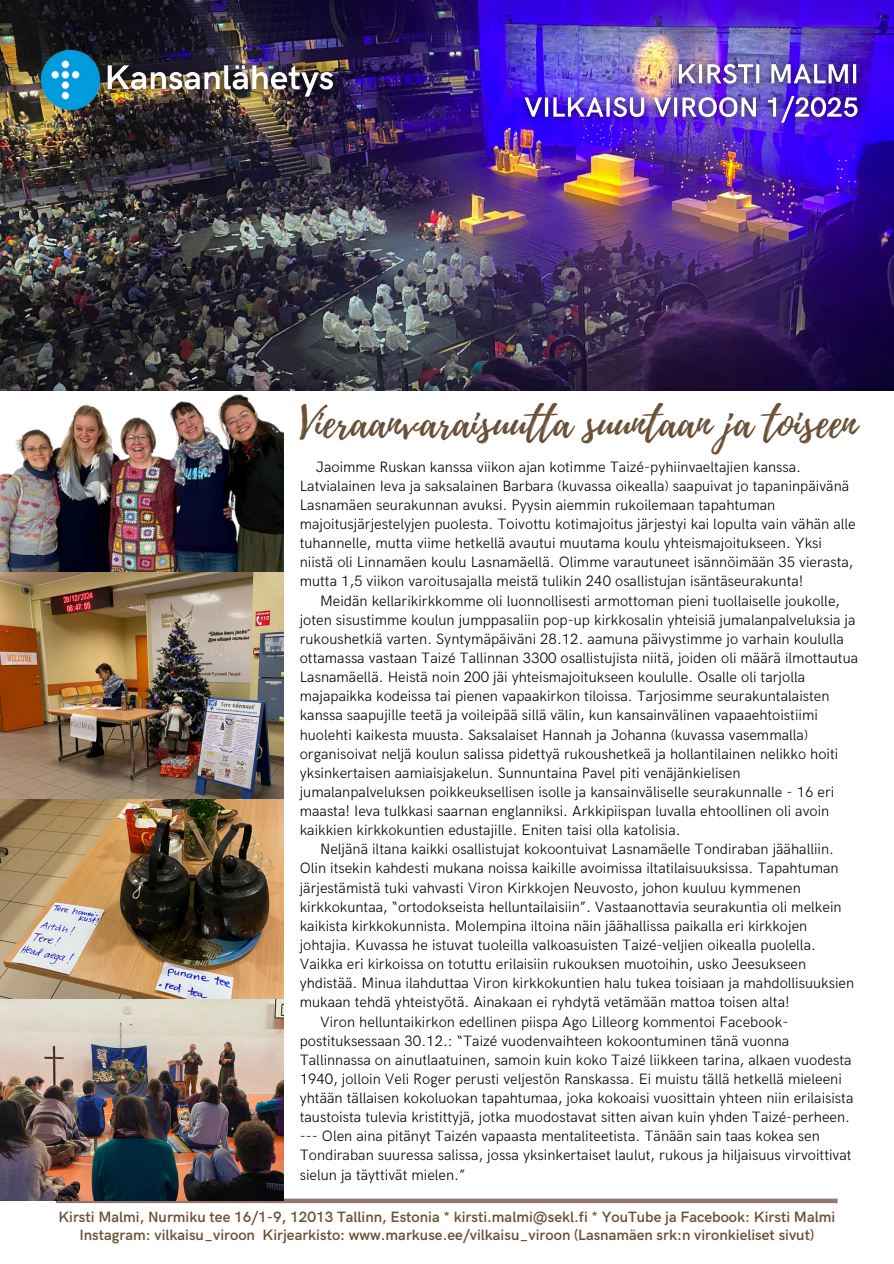
<style>
.page{position:relative;width:894px;height:1264px;background:#fff}
.page>*{position:absolute;margin:0;border:0;box-sizing:border-box;transform-origin:0 0}
.t1{font:42.6px "Playlist Script";color:#695036}
.t2{font:300 15px/19.2px "HK Grotesk";color:#000}
.t3{font:600 15px/18px "HK Grotesk";color:#695036;text-align:center}
</style>
<div class="page">
<div style="left:56px;top:1198px;width:781px;height:5px;background:#927571"></div>
<img style="left:0;top:0;width:893px;height:390px">
<img style="left:41px;top:51px;width:51px;height:58px">
<img style="left:92px;top:50px;width:258px;height:65px">
<img style="left:0;top:390px;width:284px;height:810px">
<img style="left:510px;top:50px;width:361px;height:87px">
<p class="t1" style="left:299px;top:393px;width:558px">Vieraanvaraisuutta suuntaan ja toiseen</p>
<p class="t2" style="left:299px;top:457px;width:557px;text-indent:16px">Jaoimme Ruskan kanssa viikon ajan kotimme Taizé-pyhiinvaeltajien kanssa.<br>Latvialainen Ieva ja saksalainen Barbara (kuvassa oikealla) saapuivat jo tapaninpäivänä Lasnamäen seurakunnan avuksi. Pyysin aiemmin rukoilemaan tapahtuman majoitusjärjestelyjen puolesta. Toivottu kotimajoitus järjestyi kai lopulta vain vähän alle tuhannelle, mutta viime hetkellä avautui muutama koulu yhteismajoitukseen. Yksi niistä oli Linnamäen koulu Lasnamäellä. Olimme varautuneet isännöimään 35 vierasta, mutta 1,5 viikon varoitusajalla meistä tulikin 240 osallistujan isäntäseurakunta!</p>
<p class="t2" style="left:299px;top:591px;width:560px;text-indent:20px">Meidän kellarikirkkomme oli luonnollisesti armottoman pieni tuollaiselle joukolle, joten sisustimme koulun jumppasaliin pop-up kirkkosalin yhteisiä jumalanpalveluksia ja rukoushetkiä varten. Syntymäpäiväni 28.12. aamuna päivystimme jo varhain koululla ottamassa vastaan Taizé Tallinnan 3300 osallistujista niitä, joiden oli määrä ilmottautua Lasnamäellä. Heistä noin 200 jäi yhteismajoitukseen koululle. Osalle oli tarjolla majapaikka kodeissa tai pienen vapaakirkon tiloissa. Tarjosimme seurakuntalaisten kanssa saapujille teetä ja voileipää sillä välin, kun kansainvälinen vapaaehtoistiimi huolehti kaikesta muusta. Saksalaiset Hannah ja Johanna (kuvassa vasemmalla) organisoivat neljä koulun salissa pidettyä rukoushetkeä ja hollantilainen nelikko hoiti yksinkertaisen aamiaisjakelun. Sunnuntaina Pavel piti venäjänkielisen jumalanpalveluksen poikkeuksellisen isolle ja kansainväliselle seurakunnalle - 16 eri maasta! Ieva tulkkasi saarnan englanniksi. Arkkipiispan luvalla ehtoollinen oli avoin kaikkien kirkkokuntien edustajille. Eniten taisi olla katolisia.</p>
<p class="t2" style="left:299px;top:840px;width:555px;text-indent:20px">Neljänä iltana kaikki osallistujat kokoontuivat Lasnamäelle Tondiraban jäähalliin.<br>Olin itsekin kahdesti mukana noissa kaikille avoimissa iltatilaisuuksissa. Tapahtuman järjestämistä tuki vahvasti Viron Kirkkojen Neuvosto, johon kuuluu kymmenen kirkkokuntaa, “ortodokseista helluntailaisiin”. Vastaanottavia seurakuntia oli melkein kaikista kirkkokunnista. Molempina iltoina näin jäähallissa paikalla eri kirkkojen johtajia. Kuvassa he istuvat tuoleilla valkoasuisten Taizé-veljien oikealla puolella.<br>Vaikka eri kirkoissa on totuttu erilaisiin rukouksen muotoihin, usko Jeesukseen yhdistää. Minua ilahduttaa Viron kirkkokuntien halu tukea toisiaan ja mahdollisuuksien mukaan tehdä yhteistyötä. Ainakaan ei ryhdytä vetämään mattoa toisen alta!</p>
<h1 class="t2" style="left:299px;top:1012px;width:555px;text-indent:20px">Viron helluntaikirkon edellinen piispa Ago Lilleorg kommentoi Facebook&shy;postituksessaan 30.12.: “Taizé vuodenvaihteen kokoontuminen tänä vuonna Tallinnassa on ainutlaatuinen, samoin kuin koko Taizé liikkeen tarina, alkaen vuodesta 1940, jolloin Veli Roger perusti veljestön Ranskassa. Ei muistu tällä hetkellä mieleeni yhtään tällaisen kokoluokan tapahtumaa, joka kokoaisi vuosittain yhteen niin erilaisista taustoista tulevia kristittyjä, jotka muodostavat sitten aivan kuin yhden Taizé-perheen. --- Olen aina pitänyt Taizén vapaasta mentaliteetista. Tänään sain taas kokea sen Tondiraban suuressa salissa, jossa yksinkertaiset laulut, rukous ja hiljaisuus virvoittivat sielun ja täyttivät mielen.”</h1>
<p class="t3" style="left:58px;top:1208px;width:778px">Kirsti Malmi, Nurmiku tee 16/1-9, 12013 Tallinn, Estonia * kirsti.malmi@sekl.fi * YouTube ja Facebook: Kirsti Malmi<br>Instagram: vilkaisu_viroon Kirjearkisto: www.markuse.ee/vilkaisu_viroon (Lasnamäen srk:n vironkieliset sivut)</p>
</div>
